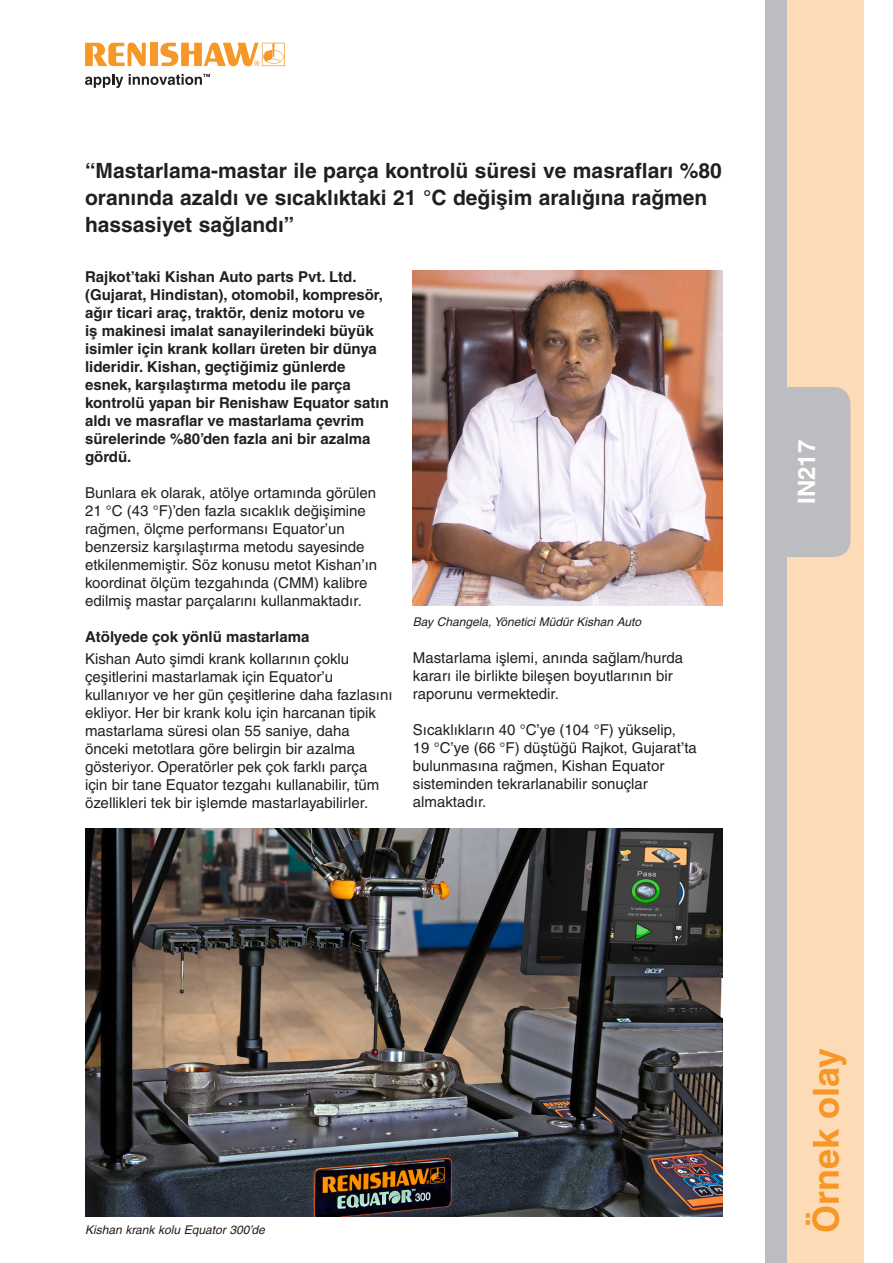
<style>
.page{position:relative;width:893px;height:1263px;background:#fff}
.page>*{position:absolute;margin:0;border:0;box-sizing:border-box;transform-origin:0 0}
.Module_title__cover{font:700 36px "Helvetica";color:#f79727}
.t1{font:700 24px "Helvetica";color:#fff}
.t2{font:700 21px/27px "Helvetica CE";color:#231f20}
.t3{font:15px/18px "Helvetica CE";color:#231f20}
.t4{font:700 15px/18px "Helvetica CE";color:#231f20}
.Body_Text{font:italic 12px "Helvetica CE";color:#231f20}
</style>
<div class="page">
<svg style="left:85px;top:74px;width:38px;height:14px"></svg>
<svg style="left:85px;top:43px;width:61px;height:23px"></svg>
<div style="left:150px;top:43px;width:8px;height:23px;background:#f79727"></div>
<svg style="left:160px;top:43px;width:125px;height:23px"></svg>
<svg style="left:129px;top:74px;width:81px;height:11px"></svg>
<div style="left:779px;top:0;width:84px;height:1263px;background:#fddbb6"></div>
<div style="left:765px;top:0;width:22px;height:1263px;background:#bcbdc0"></div>
<div style="left:765px;top:387px;width:85px;height:170px;background:#bcbdc0;border-radius:17px"></div>
<img style="left:85px;top:828px;width:638px;height:389px">
<img style="left:413px;top:270px;width:310px;height:336px">
<p class="t2" style="left:85px;top:157px;width:638px">“Mastarlama-mastar ile parça kontrolü süresi ve masrafları %80 oranında azaldı ve sıcaklıktaki 21 °C değişim aralığına rağmen hassasiyet sağlandı”</p>
<p class="t4" style="left:85px;top:267px;width:305px">Rajkot’taki Kishan Auto parts Pvt. Ltd. (Gujarat, Hindistan), otomobil, kompresör, ağır ticari araç, traktör, deniz motoru ve<br>iş makinesi imalat sanayilerindeki büyük isimler için krank kolları üreten bir dünya lideridir. Kishan, geçtiğimiz günlerde esnek, karşılaştırma metodu ile parça kontrolü yapan bir Renishaw Equator satın aldı ve masraflar ve mastarlama çevrim sürelerinde %80’den fazla ani bir azalma gördü.</p>
<p class="t3" style="left:85px;top:483px;width:294px">Bunlara ek olarak, atölye ortamında görülen 21 °C (43 °F)’den fazla sıcaklık değişimine rağmen, ölçme performansı Equator’un benzersiz karşılaştırma metodu sayesinde etkilenmemiştir. Söz konusu metot Kishan’ın koordinat ölçüm tezgahında (CMM) kalibre edilmiş mastar parçalarını kullanmaktadır.</p>
<p class="t4" style="left:85px;top:627px;width:226px">Atölyede çok yönlü mastarlama</p>
<p class="t3" style="left:85px;top:650px;width:309px">Kishan Auto şimdi krank kollarının çoklu çeşitlerini mastarlamak için Equator’u kullanıyor ve her gün çeşitlerine daha fazlasını ekliyor. Her bir krank kolu için harcanan tipik mastarlama süresi olan 55 saniye, daha önceki metotlara göre belirgin bir azalma gösteriyor. Operatörler pek çok farklı parça için bir tane Equator tezgahı kullanabilir, tüm özellikleri tek bir işlemde mastarlayabilirler.</p>
<p class="t3" style="left:413px;top:649px;width:272px">Mastarlama işlemi, anında sağlam/hurda kararı ile birlikte bileşen boyutlarının bir raporunu vermektedir.</p>
<p class="Body_Text" style="left:413px;top:615px;width:230px">Bay Changela, Yönetici Müdür Kishan Auto</p>
<p class="t3" style="left:413px;top:721px;width:285px">Sıcaklıkların 40 °C’ye (104 °F) yükselip,<br>19 °C’ye (66 °F) düştüğü Rajkot, Gujarat’ta bulunmasına rağmen, Kishan Equator sisteminden tekrarlanabilir sonuçlar almaktadır.</p>
<p class="t1" style="left:792px;top:504px;width:66px;rotate:-90deg">IN217</p>
<p class="Body_Text" style="left:85px;top:1222px;width:181px">Kishan krank kolu Equator 300’de</p>
<p class="Module_title__cover" style="left:804px;top:1233px;width:187px;rotate:-90deg">Örnek olay</p>
</div>
